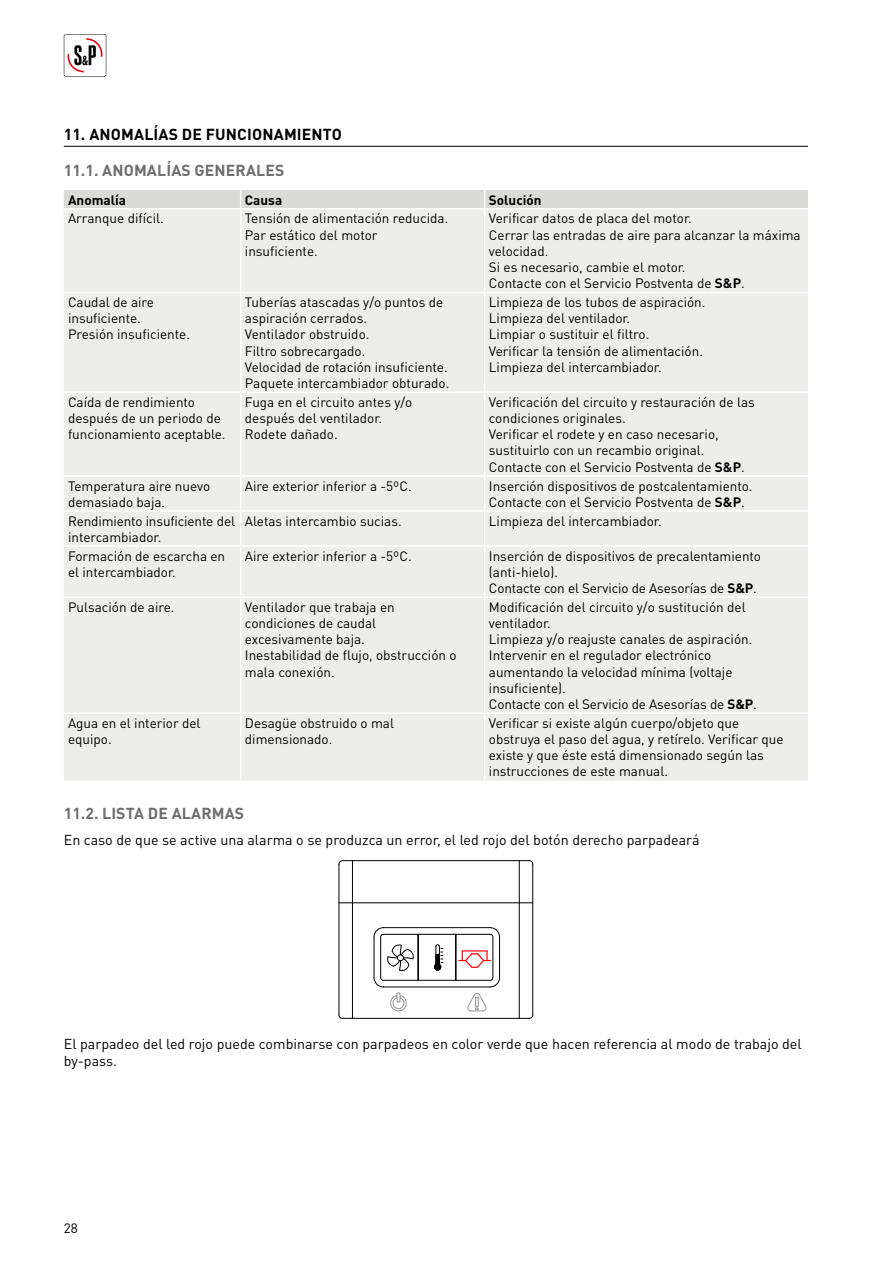
<style>
.page{position:relative;width:893px;height:1263px;background:#fff}
.page>*{position:absolute;margin:0;border:0;box-sizing:border-box;transform-origin:0 0}
.t1{font:700 15.75px "DIN Pro";letter-spacing:.01em;color:#6e6e6e}
.t2{font:700 15.75px "DIN Pro";letter-spacing:.01em;color:#000}
.texto_-_sense_espai{font:14.25px/17.1px "DIN Pro";color:#000}
.taula_texte{font:13.5px/16.2px "DIN Pro";color:#000}
.taula_capcelera{font:700 13.5px "DIN Pro";color:#000}
.s1{font-weight:700}
</style>
<div class="page">
<svg style="left:64px;top:34px;width:42px;height:43px"></svg>
<hr style="left:64px;top:146px;width:744px;height:1px;background:#000">
<div style="left:64px;top:210px;width:744px;height:571px;background:#ededec"></div>
<div style="left:64px;top:190px;width:744px;height:18px;background:#dadad9"></div>
<hr style="left:240px;top:210px;width:1px;height:82px;background:#fff">
<hr style="left:484px;top:210px;width:1px;height:82px;background:#fff">
<hr style="left:64px;top:292px;width:177px;height:1px;background:#fff">
<hr style="left:241px;top:292px;width:244px;height:1px;background:#fff">
<hr style="left:240px;top:293px;width:1px;height:99px;background:#fff">
<hr style="left:485px;top:292px;width:323px;height:1px;background:#fff">
<hr style="left:484px;top:293px;width:1px;height:99px;background:#fff">
<hr style="left:64px;top:392px;width:177px;height:1px;background:#fff">
<hr style="left:241px;top:392px;width:244px;height:1px;background:#fff">
<hr style="left:240px;top:393px;width:1px;height:82px;background:#fff">
<hr style="left:485px;top:392px;width:323px;height:1px;background:#fff">
<hr style="left:484px;top:393px;width:1px;height:82px;background:#fff">
<hr style="left:64px;top:475px;width:177px;height:2px;background:#fff">
<hr style="left:241px;top:475px;width:244px;height:2px;background:#fff">
<hr style="left:240px;top:477px;width:1px;height:33px;background:#fff">
<hr style="left:485px;top:475px;width:323px;height:2px;background:#fff">
<hr style="left:484px;top:477px;width:1px;height:33px;background:#fff">
<hr style="left:64px;top:510px;width:177px;height:2px;background:#fff">
<hr style="left:241px;top:510px;width:244px;height:2px;background:#fff">
<hr style="left:240px;top:512px;width:1px;height:33px;background:#fff">
<hr style="left:485px;top:510px;width:323px;height:2px;background:#fff">
<hr style="left:484px;top:512px;width:1px;height:33px;background:#fff">
<hr style="left:64px;top:545px;width:177px;height:2px;background:#fff">
<hr style="left:241px;top:545px;width:244px;height:2px;background:#fff">
<hr style="left:240px;top:547px;width:1px;height:49px;background:#fff">
<hr style="left:485px;top:545px;width:323px;height:2px;background:#fff">
<hr style="left:484px;top:547px;width:1px;height:49px;background:#fff">
<hr style="left:64px;top:596px;width:177px;height:2px;background:#fff">
<hr style="left:241px;top:596px;width:244px;height:2px;background:#fff">
<hr style="left:240px;top:598px;width:1px;height:114px;background:#fff">
<hr style="left:485px;top:596px;width:323px;height:2px;background:#fff">
<hr style="left:484px;top:598px;width:1px;height:114px;background:#fff">
<hr style="left:240px;top:714px;width:1px;height:67px;background:#fff">
<hr style="left:484px;top:714px;width:1px;height:67px;background:#fff">
<hr style="left:64px;top:712px;width:177px;height:2px;background:#fff">
<hr style="left:241px;top:712px;width:244px;height:2px;background:#fff">
<hr style="left:485px;top:712px;width:323px;height:2px;background:#fff">
<hr style="left:342px;top:1018px;width:187px;height:1px;background:#000">
<hr style="left:383px;top:987px;width:107px;height:1px;background:#000">
<div style="left:418px;top:934px;width:38px;height:46px;border:1px solid #000"></div>
<hr style="left:339px;top:902px;width:194px;height:1px;background:#000">
<hr style="left:383px;top:927px;width:107px;height:1px;background:#000">
<hr style="left:342px;top:860px;width:187px;height:1px;background:#000">
<svg style="left:434px;top:944px;width:9px;height:26px"></svg>
<hr style="left:455px;top:934px;width:1px;height:46px;background:#000">
<svg style="left:467px;top:993px;width:20px;height:19px"></svg>
<svg style="left:456px;top:927px;width:44px;height:60px"></svg>
<hr style="left:519px;top:861px;width:1px;height:157px;background:#000">
<hr style="left:532px;top:864px;width:1px;height:151px;background:#000">
<hr style="left:339px;top:864px;width:1px;height:151px;background:#000">
<hr style="left:352px;top:861px;width:1px;height:157px;background:#000">
<svg style="left:390px;top:993px;width:17px;height:18px"></svg>
<hr style="left:418px;top:934px;width:1px;height:46px;background:#000">
<svg style="left:374px;top:927px;width:44px;height:60px"></svg>
<p class="t2" style="left:64px;top:123px;width:280px">11. ANOMALÍAS DE FUNCIONAMIENTO</p>
<p class="t1" style="left:64px;top:159px;width:222px">11.1. ANOMALÍAS GENERALES</p>
<p class="taula_capcelera" style="left:68px;top:191px;width:60px">Anomalía</p>
<p class="taula_capcelera" style="left:245px;top:191px;width:39px">Causa</p>
<p class="taula_capcelera" style="left:489px;top:191px;width:54px">Solución</p>
<p class="taula_texte" style="left:68px;top:210px;width:97px">Arranque difícil.</p>
<p class="taula_texte" style="left:245px;top:210px;width:205px">Tensión de alimentación reducida.</p>
<p class="taula_texte" style="left:245px;top:226px;width:134px">Par estático del motor insuficiente.</p>
<p class="taula_texte" style="left:489px;top:210px;width:204px">Verificar datos de placa del motor.</p>
<p class="taula_texte" style="left:489px;top:226px;width:313px">Cerrar las entradas de aire para alcanzar la máxima velocidad.</p>
<p class="taula_texte" style="left:489px;top:258px;width:198px">Si es necesario, cambie el motor.</p>
<p class="taula_texte" style="left:489px;top:275px;width:257px">Contacte con el Servicio Postventa de <span class="s1">S&amp;P</span>.</p>
<p class="taula_texte" style="left:68px;top:293px;width:87px">Caudal de aire</p>
<p class="taula_texte" style="left:68px;top:310px;width:74px">insuficiente.</p>
<p class="taula_texte" style="left:68px;top:326px;width:123px">Presión insuficiente.</p>
<p class="taula_texte" style="left:245px;top:293px;width:200px">Tuberías atascadas y/o puntos de aspiración cerrados.</p>
<p class="taula_texte" style="left:245px;top:326px;width:126px">Ventilador obstruido.</p>
<p class="taula_texte" style="left:245px;top:342px;width:122px">Filtro sobrecargado.</p>
<p class="taula_texte" style="left:245px;top:358px;width:204px">Velocidad de rotación insuficiente.</p>
<p class="taula_texte" style="left:245px;top:374px;width:206px">Paquete intercambiador obturado.</p>
<p class="taula_texte" style="left:489px;top:293px;width:218px">Limpieza de los tubos de aspiración.</p>
<p class="taula_texte" style="left:489px;top:310px;width:143px">Limpieza del ventilador.</p>
<p class="taula_texte" style="left:489px;top:326px;width:162px">Limpiar o sustituir el filtro.</p>
<p class="taula_texte" style="left:489px;top:342px;width:216px">Verificar la tensión de alimentación.</p>
<p class="taula_texte" style="left:489px;top:358px;width:174px">Limpieza del intercambiador.</p>
<p class="taula_texte" style="left:68px;top:393px;width:159px">Caída de rendimiento después de un periodo de funcionamiento aceptable.</p>
<p class="taula_texte" style="left:245px;top:393px;width:169px">Fuga en el circuito antes y/o</p>
<p class="taula_texte" style="left:245px;top:409px;width:139px">después del ventilador.</p>
<p class="taula_texte" style="left:245px;top:426px;width:94px">Rodete dañado.</p>
<p class="taula_texte" style="left:489px;top:393px;width:267px">Verificación del circuito y restauración de las condiciones originales.</p>
<p class="taula_texte" style="left:489px;top:426px;width:231px">Verificar el rodete y en caso necesario,</p>
<p class="taula_texte" style="left:489px;top:442px;width:217px">sustituirlo con un recambio original.</p>
<p class="taula_texte" style="left:489px;top:458px;width:257px">Contacte con el Servicio Postventa de <span class="s1">S&amp;P</span>.</p>
<p class="taula_texte" style="left:68px;top:477px;width:144px">Temperatura aire nuevo demasiado baja.</p>
<p class="taula_texte" style="left:245px;top:477px;width:168px">Aire exterior inferior a -5ºC.</p>
<p class="taula_texte" style="left:489px;top:477px;width:265px">Inserción dispositivos de postcalentamiento.</p>
<p class="taula_texte" style="left:489px;top:493px;width:257px">Contacte con el Servicio Postventa de <span class="s1">S&amp;P</span>.</p>
<p class="taula_texte" style="left:68px;top:512px;width:169px">Rendimiento insuficiente del intercambiador.</p>
<p class="taula_texte" style="left:245px;top:512px;width:158px">Aletas intercambio sucias.</p>
<p class="taula_texte" style="left:489px;top:512px;width:174px">Limpieza del intercambiador.</p>
<p class="taula_texte" style="left:68px;top:547px;width:159px">Formación de escarcha en el intercambiador.</p>
<p class="taula_texte" style="left:245px;top:547px;width:168px">Aire exterior inferior a -5ºC.</p>
<p class="taula_texte" style="left:489px;top:547px;width:274px">Inserción de dispositivos de precalentamiento (anti-hielo).</p>
<p class="taula_texte" style="left:489px;top:579px;width:269px">Contacte con el Servicio de Asesorías de <span class="s1">S&amp;P</span>.</p>
<p class="taula_texte" style="left:68px;top:598px;width:108px">Pulsación de aire.</p>
<p class="taula_texte" style="left:245px;top:598px;width:151px">Ventilador que trabaja en</p>
<p class="taula_texte" style="left:245px;top:614px;width:133px">condiciones de caudal excesivamente baja.</p>
<p class="taula_texte" style="left:245px;top:647px;width:213px">Inestabilidad de flujo, obstrucción o mala conexión.</p>
<p class="taula_texte" style="left:489px;top:598px;width:258px">Modificación del circuito y/o sustitución del ventilador.</p>
<p class="taula_texte" style="left:489px;top:631px;width:265px">Limpieza y/o reajuste canales de aspiración.</p>
<p class="taula_texte" style="left:489px;top:647px;width:245px">Intervenir en el regulador electrónico aumentando la velocidad mínima (voltaje insuficiente).</p>
<p class="taula_texte" style="left:489px;top:695px;width:269px">Contacte con el Servicio de Asesorías de <span class="s1">S&amp;P</span>.</p>
<p class="taula_texte" style="left:68px;top:714px;width:134px">Agua en el interior del equipo.</p>
<p class="taula_texte" style="left:245px;top:714px;width:151px">Desagüe obstruido o mal</p>
<p class="taula_texte" style="left:245px;top:730px;width:89px">dimensionado.</p>
<p class="taula_texte" style="left:489px;top:714px;width:296px">Verificar si existe algún cuerpo/objeto que obstruya el paso del agua, y retírelo. Verificar que existe y que éste está dimensionado según las instrucciones de este manual.</p>
<p class="t1" style="left:64px;top:803px;width:182px">11.2. LISTA DE ALARMAS</p>
<p class="texto_-_sense_espai" style="left:64px;top:830px;width:637px">En caso de que se active una alarma o se produzca un error, el led rojo del botón derecho parpadeará</p>
<p class="texto_-_sense_espai" style="left:64px;top:1034px;width:739px">El parpadeo del led rojo puede combinarse con parpadeos en color verde que hacen referencia al modo de trabajo del by-pass.</p>
<p class="taula_texte" style="left:64px;top:1220px;width:16px">28</p>
</div>
